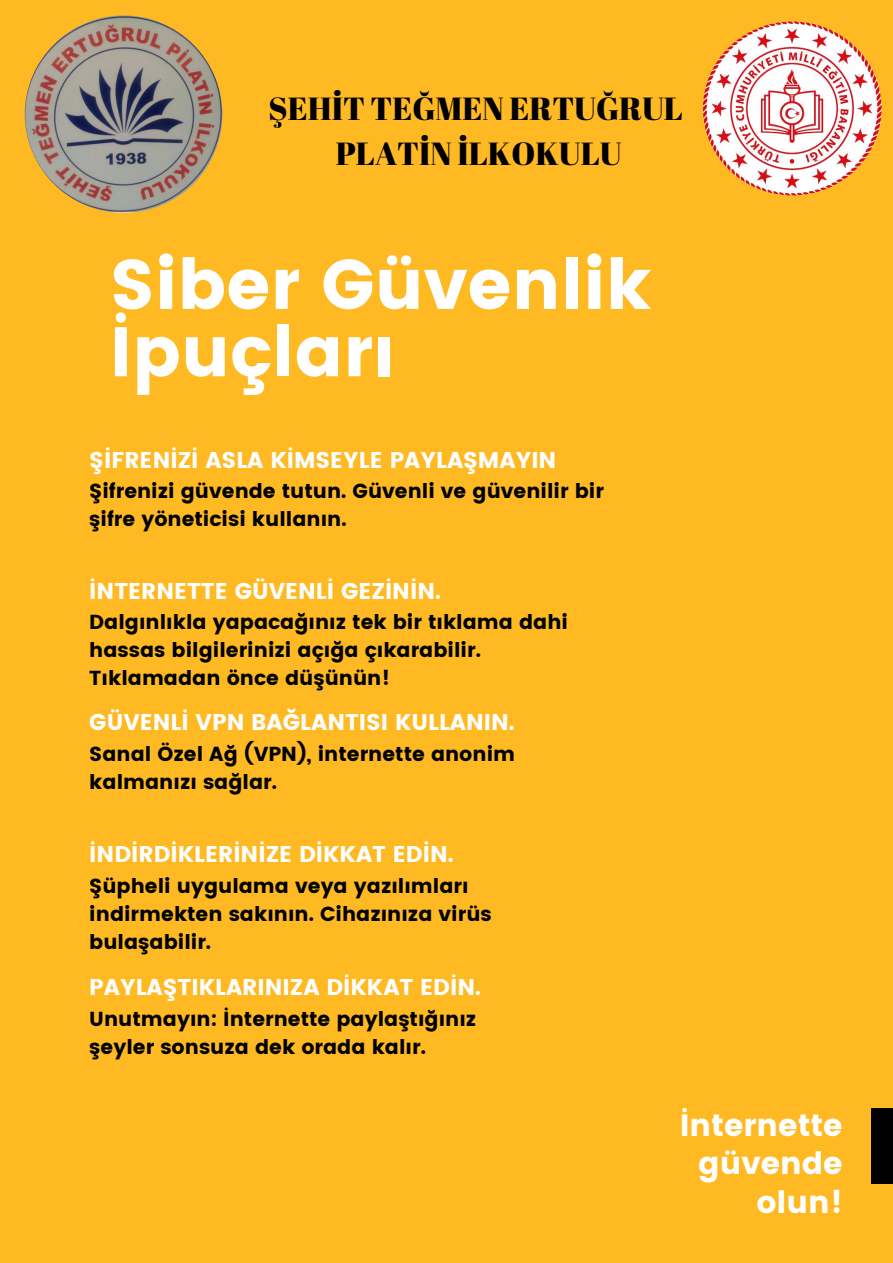
<style>
.page{position:relative;width:893px;height:1263px;background:#ffb923}
.page>*{position:absolute;margin:0;border:0;box-sizing:border-box;transform-origin:0 0}
.t1{font:69.97px/67.3px "Poppins";color:#fff}
.t2{font:31.95px/44.6px "Abril Fatface";color:#000;text-align:center}
.t3{font:30.83px/38.5px "Poppins";color:#fff;text-align:right}
.t4{font:22.73px "Poppins";color:#fff}
.t5{font:20.25px/28px "Poppins";color:#000}
</style>
<div class="page">
<div style="left:871px;top:1108px;width:22px;height:75px;background:#000"></div>
<img style="left:703px;top:22px;width:178px;height:173px;border-radius:50%">
<img style="left:25px;top:15px;width:197px;height:198px;border-radius:50%">
<h2 class="t2" style="left:269px;top:86px;width:416px">ŞEHİT TEĞMEN ERTUĞRUL<br>PLATİN İLKOKULU</h2>
<h1 class="t1" style="left:110px;top:251px;width:543px">Siber Güvenlik<br>İpuçları</h1>
<p class="t4" style="left:89px;top:447px;width:468px">ŞİFRENİZİ ASLA KİMSEYLE PAYLAŞMAYIN</p>
<p class="t5" style="left:89px;top:477px;width:516px">Şifrenizi güvende tutun. Güvenli ve güvenilir bir şifre yöneticisi kullanın.</p>
<p class="t4" style="left:89px;top:577px;width:353px">İNTERNETTE GÜVENLİ GEZİNİN.</p>
<p class="t5" style="left:89px;top:608px;width:480px">Dalgınlıkla yapacağınız tek bir tıklama dahi hassas bilgilerinizi açığa çıkarabilir.<br>Tıklamadan önce düşünün!</p>
<p class="t4" style="left:89px;top:709px;width:427px">GÜVENLİ VPN BAĞLANTISI KULLANIN.</p>
<p class="t5" style="left:89px;top:740px;width:427px">Sanal Özel Ağ (VPN), internette anonim kalmanızı sağlar.</p>
<p class="t4" style="left:89px;top:841px;width:366px">İNDİRDİKLERİNİZE DİKKAT EDİN.</p>
<p class="t5" style="left:89px;top:871px;width:404px">Şüpheli uygulama veya yazılımları indirmekten sakının. Cihazınıza virüs bulaşabilir.</p>
<p class="t4" style="left:89px;top:974px;width:393px">PAYLAŞTIKLARINIZA DİKKAT EDİN.</p>
<p class="t5" style="left:89px;top:1005px;width:388px">Unutmayın: İnternette paylaştığınız şeyler sonsuza dek orada kalır.</p>
<h3 class="t3" style="left:680px;top:1105px;width:165px">İnternette güvende olun!</h3>
</div>
